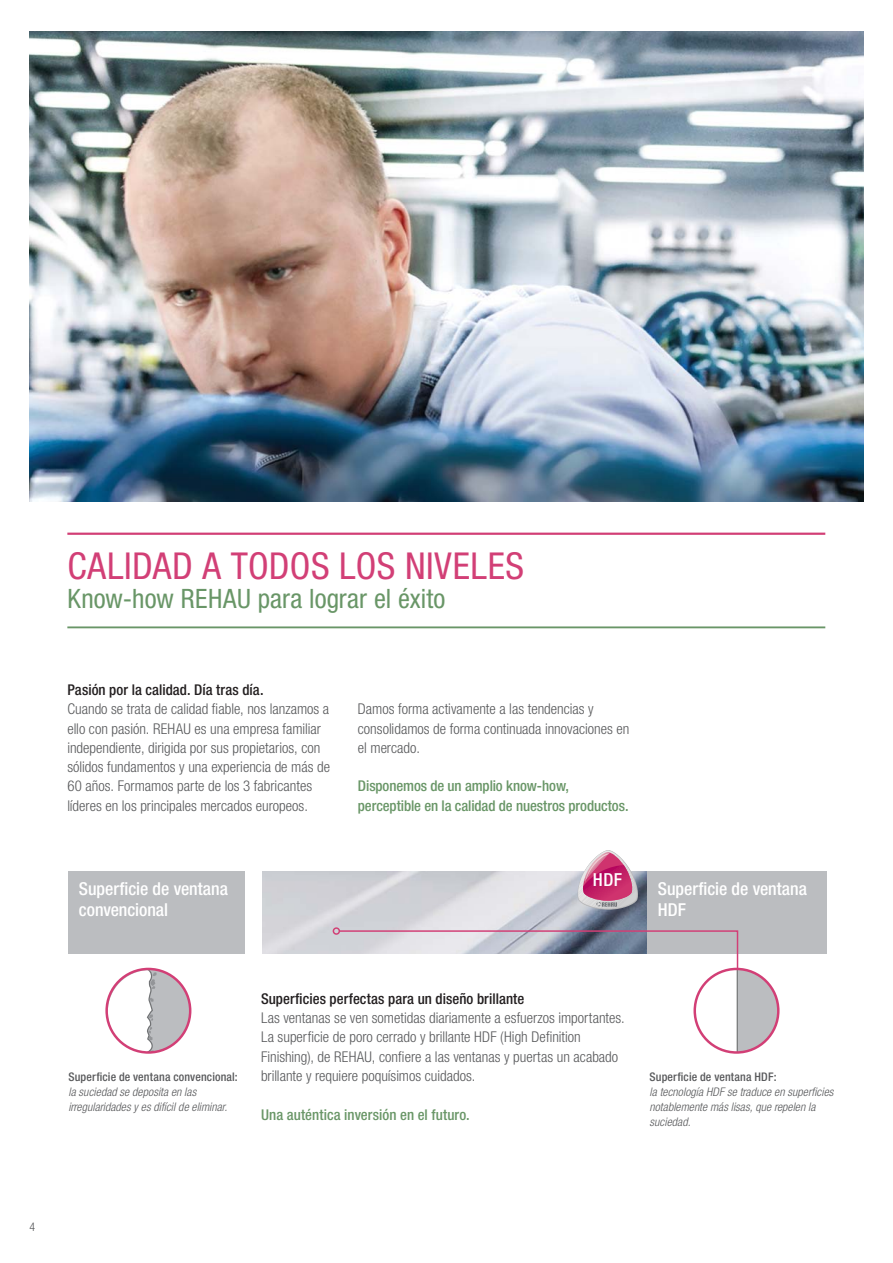
<style>
.page{position:relative;width:893px;height:1263px;background:#fff}
.page>*{position:absolute;margin:0;border:0;box-sizing:border-box;transform-origin:0 0}
.t1{font:condensed 37.2px "Helvetica Neue LTW1 G";letter-spacing:.01em;color:#d23f76}
.t2{font:condensed 26.7px "Helvetica Neue LTW1 G";letter-spacing:.005em;color:#699667}
.t3{font:500 condensed 18px "Helvetica Neue LTW1 G";color:#fff}
.t4{font:500 condensed 17.85px/21.5px "Helvetica Neue LTW1 G";letter-spacing:-.005em;color:#fff}
.t5{font:300 condensed 14.85px/19.4px "Helvetica Neue LTW1 G";color:#58595b}
.t6{font:500 condensed 14.85px/19.4px "Helvetica Neue LTW1 G";letter-spacing:-.005em;color:#699667}
.t7{font:500 condensed 14.85px "Helvetica Neue LTW1 G";color:#231f20}
.t8{font:italic 300 condensed 11.85px/14.9px "Helvetica Neue LTW1 G";letter-spacing:.005em;color:#58595b}
.t9{font:500 condensed 11.85px "Helvetica Neue LTW1 G";letter-spacing:.01em;color:#58595b}
.t10{font:300 condensed 11.85px "Helvetica Neue LTW1 G";color:#58595b}
</style>
<div class="page">
<hr style="left:67px;top:533px;width:758px;height:2px;background:#d23f76">
<hr style="left:67px;top:626px;width:758px;height:2px;background:#699667">
<img style="left:29px;top:31px;width:834px;height:471px">
<img style="left:262px;top:871px;width:385px;height:83px">
<div style="left:68px;top:871px;width:176px;height:83px;background:#bbbdc0"></div>
<div style="left:107px;top:969px;width:83px;height:83px;background:#bbbdc0;border-radius:50%"></div>
<svg style="left:108px;top:970px;width:49px;height:82px"></svg>
<div style="left:105px;top:968px;width:86px;height:86px;border:2px solid #d23f76;border-radius:50%"></div>
<div style="left:647px;top:871px;width:179px;height:83px;background:#bbbdc0"></div>
<div style="left:333px;top:927px;width:7px;height:8px;border:1px solid #d23f76;border-radius:50%"></div>
<div style="left:695px;top:969px;width:83px;height:83px;background:#bbbdc0;border-radius:50%"></div>
<svg style="left:338px;top:930px;width:401px;height:122px"></svg>
<div style="left:693px;top:968px;width:86px;height:86px;border:2px solid #d23f76;border-radius:50%"></div>
<svg style="left:577px;top:850px;width:62px;height:60px"></svg>
<h1 class="t1" style="left:67px;top:552px;width:458px">CALIDAD A TODOS LOS NIVELES</h1>
<h2 class="t2" style="left:67px;top:589px;width:379px">Know-how REHAU para lograr el éxito</h2>
<p class="t7" style="left:67px;top:684px;width:198px">Pasión por la calidad. Día tras día.</p>
<p class="t5" style="left:67px;top:701px;width:264px">Cuando se trata de calidad fiable, nos lanzamos a ello con pasión. REHAU es una empresa familiar independiente, dirigida por sus propietarios, con sólidos fundamentos y una experiencia de más de 60 años. Formamos parte de los 3 fabricantes líderes en los principales mercados europeos.</p>
<p class="t4" style="left:79px;top:879px;width:150px">Superficie de ventana convencional</p>
<p class="t5" style="left:358px;top:701px;width:273px">Damos forma activamente a las tendencias y consolidamos de forma continuada innovaciones en el mercado.</p>
<p class="t6" style="left:358px;top:778px;width:272px">Disponemos de un amplio know-how, perceptible en la calidad de nuestros productos.</p>
<p class="t3" style="left:593px;top:873px;width:31px">HDF</p>
<p class="t4" style="left:658px;top:879px;width:150px">Superficie de ventana<br>HDF</p>
<p class="t9" style="left:68px;top:1073px;width:171px">Superficie de ventana convencional:</p>
<p class="t8" style="left:68px;top:1085px;width:160px">la suciedad se deposita en las irregularidades y es difícil de eliminar.</p>
<p class="t7" style="left:261px;top:993px;width:265px">Superficies perfectas para un diseño brillante</p>
<p class="t5" style="left:261px;top:1009px;width:365px">Las ventanas se ven sometidas diariamente a esfuerzos importantes.<br>La superficie de poro cerrado y brillante HDF (High Definition Finishing), de REHAU, confiere a las ventanas y puertas un acabado brillante y requiere poquísimos cuidados.</p>
<p class="t6" style="left:261px;top:1106px;width:210px">Una auténtica inversión en el futuro.</p>
<p class="t9" style="left:649px;top:1073px;width:129px">Superficie de ventana HDF:</p>
<p class="t8" style="left:649px;top:1085px;width:185px">la tecnología HDF se traduce en superficies notablemente más lisas, que repelen la suciedad.</p>
<p class="t10" style="left:29px;top:1223px;width:7px">4</p>
</div>
